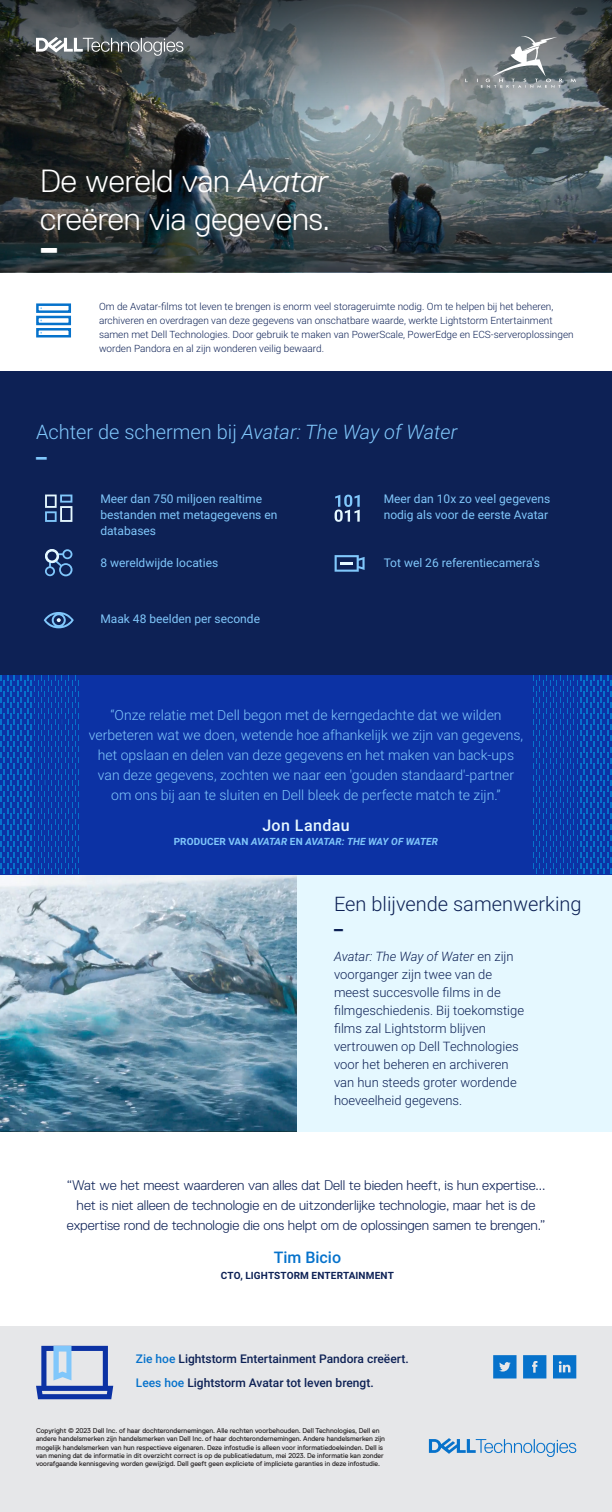
<style>
.page{position:relative;width:612px;height:1512px;background:#fff}
.page>*{position:absolute;margin:0;border:0;box-sizing:border-box;transform-origin:0 0}
.t1{font:300 32px/38px "Dell Replica";color:#fff}
.t2{font:800 32px "Dell Replica";color:#fff}
.t3{font:700 24px "Roboto";color:#80c7fb}
.t4{font:italic 300 20px "Roboto";color:#80c7fb}
.t5{font:300 20px "Roboto";color:#0d2155}
.t6{font:700 20px "Roboto";color:#0d2155}
.t7{font:500 16px "Roboto";letter-spacing:.025em;color:#e5f8ff}
.t8{font:500 16px "Roboto";color:#0672cb}
.t9{font:300 14px/20px "Roboto";color:#80c7fb;text-align:center}
.t10{font:300 14px/20px "Dell Replica";color:#0d2155;text-align:center}
.t11{font:300 13px/18px "Roboto";color:#0d2155}
.t12{font:12px/16px "Roboto";color:#80c7fb}
.t13{font:500 12px "Roboto";color:#0d2155}
.t14{font:300 10px/14px "Roboto";color:#0d2155}
.t15{font:italic 700 10px "Roboto";letter-spacing:-.035em;color:#80c7fb}
.t16{font:700 10px "Roboto";letter-spacing:.01em;color:#0d2155}
.t17{font:7px/8.4px "Dell Replica";color:#231f20}
.s1{font-style:italic}
.s2{font-style:normal}
.s3{color:#0672cb}
</style>
<div class="page">
<img style="left:0;top:874px;width:297px;height:257px">
<svg style="left:0;top:181px;width:612px;height:91px;background:#384349"></svg>
<svg style="left:0;top:0;width:612px;height:181px;background:#565f61"></svg>
<div style="left:297px;top:874px;width:315px;height:257px;background:#e5f8ff"></div>
<div style="left:0;top:675px;width:612px;height:199px;background:#0c32a4"></div>
<div style="left:0;top:372px;width:612px;height:303px;background:#0d2155"></div>
<div style="left:0;top:1326px;width:612px;height:186px;background:#e6e7e9"></div>
<svg style="left:36px;top:37px;width:147px;height:19px;background:#7a7f81"></svg>
<div style="left:22px;top:150px;width:324px;height:122px;background:#231f20;opacity:.3"></div>
<svg style="left:44px;top:612px;width:30px;height:16px"></svg>
<svg style="left:429px;top:1438px;width:147px;height:19px"></svg>
<svg style="left:36px;top:1346px;width:77px;height:53px"></svg>
<svg style="left:523px;top:1355px;width:23px;height:23px"></svg>
<svg style="left:493px;top:1355px;width:24px;height:23px"></svg>
<svg style="left:553px;top:1355px;width:23px;height:23px"></svg>
<svg style="left:335px;top:495px;width:25px;height:27px"></svg>
<svg style="left:45px;top:549px;width:28px;height:27px"></svg>
<div style="left:45px;top:549px;width:14px;height:14px;border:2px solid #e5f8ff;border-radius:50%"></div>
<svg style="left:45px;top:495px;width:27px;height:27px"></svg>
<div style="left:36px;top:303px;width:35px;height:10px;border:2px solid #0672cb"></div>
<div style="left:36px;top:316px;width:35px;height:9px;border:2px solid #0672cb"></div>
<div style="left:36px;top:328px;width:35px;height:10px;border:2px solid #0672cb"></div>
<svg style="left:533px;top:675px;width:79px;height:199px"></svg>
<svg style="left:0;top:675px;width:79px;height:199px"></svg>
<svg style="left:335px;top:555px;width:30px;height:17px"></svg>
<svg style="left:571px;top:79px;width:5px;height:3px"></svg>
<svg style="left:477px;top:36px;width:86px;height:52px;background:#848b8f"></svg>
<p class="t1" style="left:40px;top:162px;width:292px">De wereld van <span class="s1">Avatar </span>creëren via gegevens.</p>
<p class="t2" style="left:40px;top:219px;width:19px">_</p>
<p class="t14" style="left:99px;top:299px;width:476px">Om de Avatar-films tot leven te brengen is enorm veel storageruimte nodig. Om te helpen bij het beheren, archiveren en overdragen van deze gegevens van onschatbare waarde, werkte Lightstorm Entertainment samen met Dell Technologies. Door gebruik te maken van PowerScale, PowerEdge en ECS-serveroplossingen worden Pandora en al zijn wonderen veilig bewaard.</p>
<p class="t4" style="left:36px;top:418px;width:423px"><span class="s2">Achter de schermen bij</span> Avatar: The Way of Water</p>
<p class="t3" style="left:36px;top:431px;width:12px">_</p>
<p class="t12" style="left:100px;top:490px;width:179px">Meer dan 750 miljoen realtime bestanden met metagegevens en databases</p>
<p class="t12" style="left:100px;top:554px;width:119px">8 wereldwijde locaties</p>
<p class="t12" style="left:384px;top:490px;width:168px">Meer dan 10x zo veel gegevens nodig als voor de eerste Avatar</p>
<p class="t12" style="left:384px;top:554px;width:158px">Tot wel 26 referentiecamera's</p>
<p class="t12" style="left:100px;top:610px;width:161px">Maak 48 beelden per seconde</p>
<p class="t9" style="left:89px;top:704px;width:436px">“Onze relatie met Dell begon met de kerngedachte dat we wilden verbeteren wat we doen, wetende hoe afhankelijk we zijn van gegevens, het opslaan en delen van deze gegevens en het maken van back-ups van deze gegevens, zochten we naar een 'gouden standaard'-partner om ons bij aan te sluiten en Dell bleek de perfecte match te zijn.”</p>
<p class="t7" style="left:262px;top:814px;width:89px">Jon Landau</p>
<p class="t15" style="left:174px;top:834px;width:266px"><span class="s2">PRODUCER VAN</span> AVATAR <span class="s2">EN</span> AVATAR: THE WAY OF WATER</p>
<p class="t5" style="left:334px;top:890px;width:249px">Een blijvende samenwerking</p>
<p class="t6" style="left:334px;top:908px;width:10px">_</p>
<p class="t11" style="left:334px;top:947px;width:192px"><span class="s1">Avatar: The Way of Water</span> en zijn voorganger zijn twee van de meest succesvolle films in de filmgeschiedenis. Bij toekomstige films zal Lightstorm blijven vertrouwen op Dell Technologies voor het beheren en archiveren van hun steeds groter wordende hoeveelheid gegevens.</p>
<p class="t10" style="left:67px;top:1176px;width:480px">“Wat we het meest waarderen van alles dat Dell te bieden heeft, is hun expertise... het is niet alleen de technologie en de uitzonderlijke technologie, maar het is de expertise rond de technologie die ons helpt om de oplossingen samen te brengen.”</p>
<p class="t8" style="left:274px;top:1246px;width:69px">Tim Bicio</p>
<p class="t16" style="left:221px;top:1268px;width:175px">CTO, LIGHTSTORM ENTERTAINMENT</p>
<p class="t13" style="left:136px;top:1350px;width:274px"><span class="s3">Zie hoe</span> Lightstorm Entertainment Pandora creëert.</p>
<p class="t13" style="left:136px;top:1374px;width:239px"><span class="s3">Lees hoe</span> Lightstorm Avatar tot leven brengt.</p>
<p class="t17" style="left:36px;top:1426px;width:351px">Copyright © 2023 Dell Inc. of haar dochterondernemingen. Alle rechten voorbehouden. Dell Technologies, Dell en andere handelsmerken zijn handelsmerken van Dell Inc. of haar dochterondernemingen. Andere handelsmerken zijn mogelijk handelsmerken van hun respectieve eigenaren. Deze infostudie is alleen voor informatiedoeleinden. Dell is van mening dat de informatie in dit overzicht correct is op de publicatiedatum, mei 2023. De informatie kan zonder voorafgaande kennisgeving worden gewijzigd. Dell geeft geen expliciete of impliciete garanties in deze infostudie.</p>
</div>
